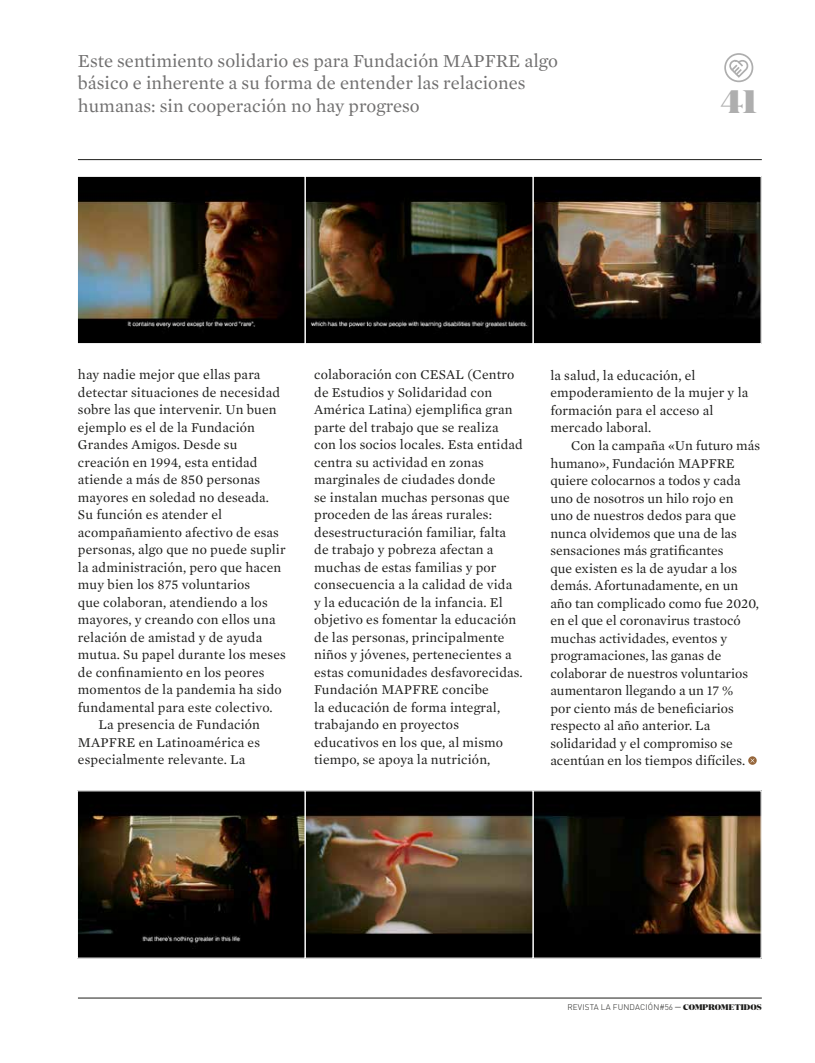
<style>
.page{position:relative;width:815px;height:1063px;background:#fff}
.page>*{position:absolute;margin:0;border:0;box-sizing:border-box;transform-origin:0 0}
.t1{font:900 32.5px "Domaine Display";color:#aeaeae}
.t2{font:18.75px/22.5px "Mercury Text G1";color:#706f6f}
.t3{font:13.75px/17.5px "Mercury Text G1";letter-spacing:.01em;color:#1d1d1b}
.t4{font:300 8.12px "DIN Pro";letter-spacing:.02em;color:#1d1d1b}
.t5{font:900 8.12px "Domaine Display";color:#1d1d1b}
.s1{font-family:"Domaine Display";font-weight:900}
</style>
<div class="page">
<hr style="left:78px;top:159px;width:684px;height:1px;background:#1d1d1b">
<svg style="left:725px;top:54px;width:27px;height:27px"></svg>
<svg style="left:728px;top:58px;width:22px;height:23px"></svg>
<div style="left:724px;top:53px;width:29px;height:29px;border:2px solid #aeaeae;border-radius:50%"></div>
<hr style="left:78px;top:998px;width:684px;height:1px;background:#1d1d1b">
<svg style="left:748px;top:756px;width:9px;height:9px"></svg>
<svg style="left:750px;top:758px;width:5px;height:5px"></svg>
<img style="left:79px;top:178px;width:681px;height:164px">
<div style="left:77px;top:176px;width:229px;height:168px;border:1px solid #fff"></div>
<div style="left:305px;top:176px;width:229px;height:168px;border:1px solid #fff"></div>
<div style="left:533px;top:176px;width:229px;height:168px;border:1px solid #fff"></div>
<img style="left:79px;top:792px;width:681px;height:165px">
<div style="left:77px;top:790px;width:229px;height:169px;border:1px solid #fff"></div>
<div style="left:305px;top:790px;width:229px;height:169px;border:1px solid #fff"></div>
<div style="left:533px;top:790px;width:229px;height:169px;border:1px solid #fff"></div>
<h2 class="t2" style="left:78px;top:50px;width:482px">Este sentimiento solidario es para Fundación MAPFRE algo básico e inherente a su forma de entender las relaciones humanas: sin cooperación no hay progreso</h2>
<h1 class="t1" style="left:721px;top:80px;width:38px">41</h1>
<p class="t3" style="left:78px;top:366px;width:184px">hay nadie mejor que ellas para</p>
<p class="t3" style="left:78px;top:383px;width:204px">detectar situaciones de necesidad</p>
<p class="t3" style="left:78px;top:401px;width:200px">sobre las que intervenir. Un buen</p>
<p class="t3" style="left:78px;top:418px;width:179px">ejemplo es el de la Fundación</p>
<p class="t3" style="left:78px;top:436px;width:161px">Grandes Amigos. Desde su</p>
<p class="t3" style="left:78px;top:453px;width:181px">creación en 1994, esta entidad</p>
<p class="t3" style="left:78px;top:471px;width:184px">atiende a más de 850 personas</p>
<p class="t3" style="left:78px;top:489px;width:193px">mayores en soledad no deseada.</p>
<p class="t3" style="left:78px;top:506px;width:146px">Su función es atender el</p>
<p class="t3" style="left:78px;top:524px;width:202px">acompañamiento afectivo de esas</p>
<p class="t3" style="left:78px;top:541px;width:209px">personas, algo que no puede suplir</p>
<p class="t3" style="left:78px;top:559px;width:205px">la administración, pero que hacen</p>
<p class="t3" style="left:78px;top:576px;width:174px">muy bien los 875 voluntarios</p>
<p class="t3" style="left:78px;top:594px;width:191px">que colaboran, atendiendo a los</p>
<p class="t3" style="left:78px;top:611px;width:199px">mayores, y creando con ellos una</p>
<p class="t3" style="left:78px;top:629px;width:186px">relación de amistad y de ayuda</p>
<p class="t3" style="left:78px;top:646px;width:209px">mutua. Su papel durante los meses</p>
<p class="t3" style="left:78px;top:664px;width:188px">de confinamiento en los peores</p>
<p class="t3" style="left:78px;top:681px;width:205px">momentos de la pandemia ha sido</p>
<p class="t3" style="left:78px;top:699px;width:196px">fundamental para este colectivo.</p>
<p class="t3" style="left:99px;top:716px;width:163px">La presencia de Fundación</p>
<p class="t3" style="left:78px;top:734px;width:184px">MAPFRE en Latinoamérica es</p>
<p class="t3" style="left:78px;top:751px;width:169px">especialmente relevante. La</p>
<p class="t3" style="left:314px;top:366px;width:210px">colaboración con CESAL (Centro de Estudios y Solidaridad con<br>América Latina) ejemplifica gran parte del trabajo que se realiza con los socios locales. Esta entidad centra su actividad en zonas marginales de ciudades donde<br>se instalan muchas personas que proceden de las áreas rurales: desestructuración familiar, falta de trabajo y pobreza afectan a muchas de estas familias y por consecuencia a la calidad de vida<br>y la educación de la infancia. El objetivo es fomentar la educación de las personas, principalmente niños y jóvenes, pertenecientes a estas comunidades desfavorecidas.<br>Fundación MAPFRE concibe<br>la educación de forma integral, trabajando en proyectos educativos en los que, al mismo tiempo, se apoya la nutrición,</p>
<p class="t3" style="left:550px;top:367px;width:199px">la salud, la educación, el empoderamiento de la mujer y la formación para el acceso al mercado laboral.</p>
<p class="t3" style="left:550px;top:437px;width:211px;text-indent:21px">Con la campaña «Un futuro más humano», Fundación MAPFRE quiere colocarnos a todos y cada uno de nosotros un hilo rojo en<br>uno de nuestros dedos para que nunca olvidemos que una de las sensaciones más gratificantes<br>que existen es la de ayudar a los demás. Afortunadamente, en un año tan complicado como fue 2020, en el que el coronavirus trastocó muchas actividades, eventos y programaciones, las ganas de colaborar de nuestros voluntarios aumentaron llegando a un 17 %<br>por ciento más de beneficiarios respecto al año anterior. La solidaridad y el compromiso se acentúan en los tiempos difíciles.</p>
<p class="t4" style="left:567px;top:1001px;width:148px">REVISTA LA FUNDACIÓN#56 <span class="s1">— COMPROMETI</span></p>
<p class="t5" style="left:744px;top:1001px;width:19px">DOS</p>
</div>
